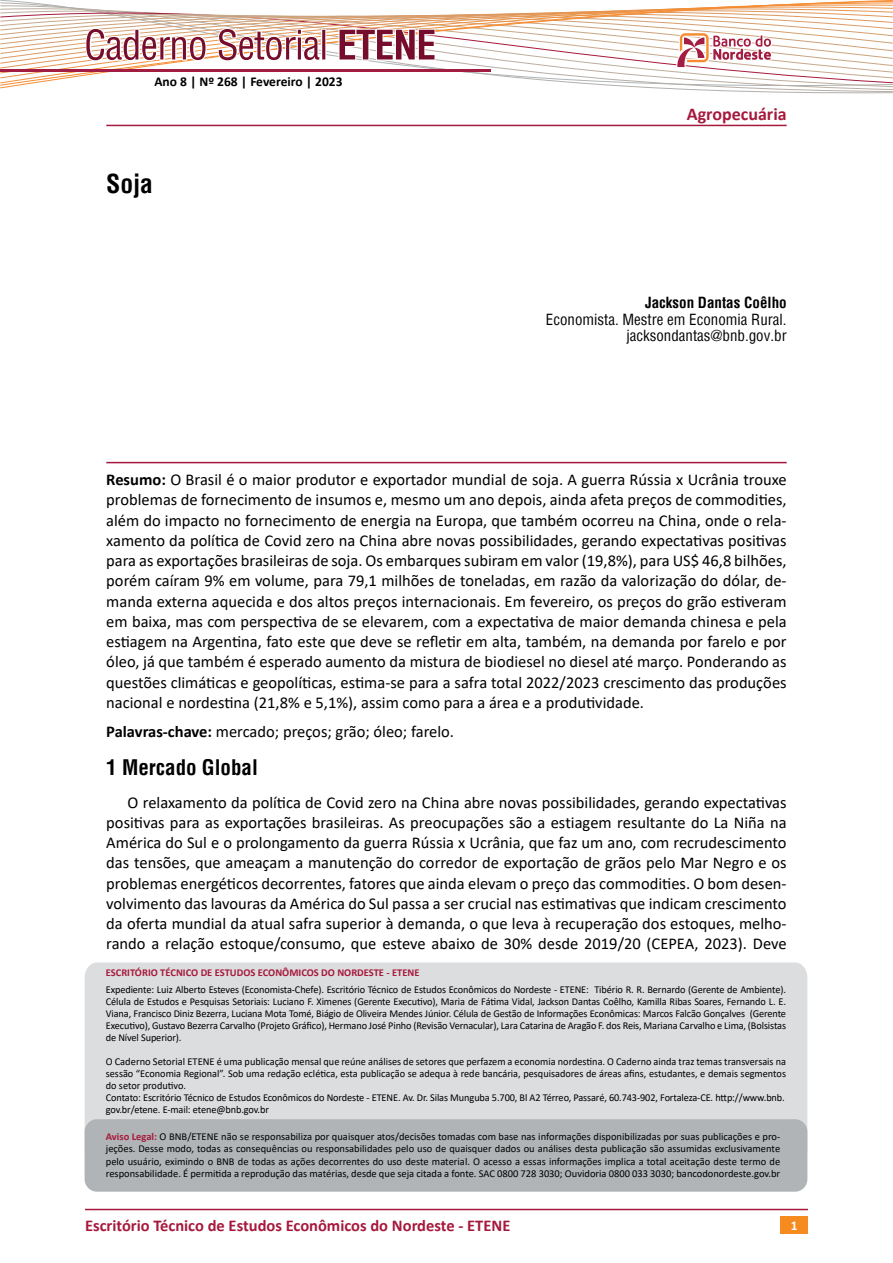
<style>
.page{position:relative;width:893px;height:1263px;background:#fff}
.page>*{position:absolute;margin:0;border:0;box-sizing:border-box;transform-origin:0 0}
.t1{font:700 condensed 25.5px "Helvetica";color:#000}
.t2{font:700 condensed 21px "Helvetica";color:#000}
.t3{font:700 18px "Calibri";color:#a6193c}
.t4{font:16.5px/20.2px "Calibri";color:#000;text-align:justify}
.t5{font:700 16.5px "Calibri";color:#a6193c}
.t6{font:condensed 15px/16.5px "Helvetica";color:#000;text-align:right}
.t7{font:700 condensed 15px "Helvetica";color:#000}
.t8{font:700 13.5px "Calibri";color:#000}
.t9{font:700 13.5px "Calibri";color:#fff}
.t10{font:10.5px/12px "Calibri";color:#000;text-align:justify}
.t11{font:700 10.5px "Calibri";color:#a6193c}
.s1{font-weight:700}
.s2{font-weight:700;color:#a6193c}
</style>
<div class="page">
<div style="left:781px;top:1216px;width:27px;height:17px;background:#f68b1f"></div>
<hr style="left:85px;top:1209px;width:723px;height:1px;background:#a6193c">
<svg style="left:0;top:0;width:893px;height:127px"></svg>
<hr style="left:0;top:70px;width:490px;height:2px;background:#a31d43">
<hr style="left:106px;top:462px;width:681px;height:1px;background:#a6193c">
<div style="left:85px;top:962px;width:722px;height:166px;background:#dcddde"></div>
<div style="left:85px;top:1119px;width:722px;height:73px;background:#b1b4b6;border-radius:12px"></div>
<hr style="left:106px;top:125px;width:681px;height:1px;background:#a6193c">
<p class="t8" style="left:154px;top:72px;width:190px">Ano 8 | Nº 268 | Fevereiro | 2023</p>
<h1 class="t1" style="left:106px;top:167px;width:48px">Soja</h1>
<p class="t3" style="left:687px;top:101px;width:101px">Agropecuária</p>
<p class="t7" style="left:645px;top:293px;width:143px">Jackson Dantas Coêlho</p>
<p class="t6" style="left:546px;top:311px;width:242px">Economista. Mestre em Economia Rural. jacksondantas@bnb.gov.br</p>
<p class="t4" style="left:106px;top:469px;width:682px"><span class="s1">Resumo:</span> O Brasil é o maior produtor e exportador mundial de soja. A guerra Rússia x Ucrânia trouxe problemas de fornecimento de insumos e, mesmo um ano depois, ainda afeta preços de commodities, além do impacto no fornecimento de energia na Europa, que também ocorreu na China, onde o rela&shy;xamento da política de Covid zero na China abre novas possibilidades, gerando expectativas positivas para as exportações brasileiras de soja. Os embarques subiram em valor (19,8%), para US$ 46,8 bilhões, porém caíram 9% em volume, para 79,1 milhões de toneladas, em razão da valorização do dólar, de&shy;manda externa aquecida e dos altos preços internacionais. Em fevereiro, os preços do grão estiveram em baixa, mas com perspectiva de se elevarem, com a expectativa de maior demanda chinesa e pela estiagem na Argentina, fato este que deve se refletir em alta, também, na demanda por farelo e por óleo, já que também é esperado aumento da mistura de biodiesel no diesel até março. Ponderando as questões climáticas e geopolíticas, estima-se para a safra total 2022/2023 crescimento das produções nacional e nordestina (21,8% e 5,1%), assim como para a área e a produtividade.</p>
<p class="t4" style="left:106px;top:720px;width:349px"><span class="s1">Palavras-chave:</span> mercado; preços; grão; óleo; farelo.</p>
<p class="t2" style="left:106px;top:754px;width:153px">1 Mercado Global</p>
<p class="t4" style="left:106px;top:792px;width:682px;text-indent:21px">O relaxamento da política de Covid zero na China abre novas possibilidades, gerando expectativas positivas para as exportações brasileiras. As preocupações são a estiagem resultante do La Niña na América do Sul e o prolongamento da guerra Rússia x Ucrânia, que faz um ano, com recrudescimento das tensões, que ameaçam a manutenção do corredor de exportação de grãos pelo Mar Negro e os problemas energéticos decorrentes, fatores que ainda elevam o preço das commodities. O bom desen&shy;volvimento das lavouras da América do Sul passa a ser crucial nas estimativas que indicam crescimento da oferta mundial da atual safra superior à demanda, o que leva à recuperação dos estoques, melho&shy;rando a relação estoque/consumo, que esteve abaixo de 30% desde 2019/20 (CEPEA, 2023). Deve</p>
<p class="t11" style="left:106px;top:965px;width:315px">ESCRITÓRIO TÉCNICO DE ESTUDOS ECONÔMICOS DO NORDESTE - ETENE</p>
<p class="t10" style="left:106px;top:983px;width:682px">Expediente: Luiz Alberto Esteves (Economista-Chefe). Escritório Técnico de Estudos Econômicos do Nordeste - ETENE: Tibério R. R. Bernardo (Gerente de Ambiente).<br>Célula de Estudos e Pesquisas Setoriais: Luciano F. Ximenes (Gerente Executivo), Maria de Fátima Vidal, Jackson Dantas Coêlho, Kamilla Ribas Soares, Fernando L. E.<br>Viana, Francisco Diniz Bezerra, Luciana Mota Tomé, Biágio de Oliveira Mendes Júnior. Célula de Gestão de Informações Econômicas: Marcos Falcão Gonçalves (Gerente Executivo), Gustavo Bezerra Carvalho (Projeto Gráfico), Hermano José Pinho (Revisão Vernacular), Lara Catarina de Aragão F. dos Reis, Mariana Carvalho e Lima, (Bolsistas de Nível Superior).</p>
<p class="t10" style="left:106px;top:1055px;width:682px;text-align:left">O Caderno Setorial ETENE é uma publicação mensal que reúne análises de setores que perfazem a economia nordestina. O Caderno ainda traz temas transversais na sessão “Economia Regional”. Sob uma redação eclética, esta publicação se adequa à rede bancária, pesquisadores de áreas afins, estudantes, e demais segmentos do setor produtivo.<br>Contato: Escritório Técnico de Estudos Econômicos do Nordeste - ETENE. Av. Dr. Silas Munguba 5.700, Bl A2 Térreo, Passaré, 60.743-902, Fortaleza-CE. http://www.bnb. gov.br/etene. E-mail: etene@bnb.gov.br</p>
<p class="t10" style="left:106px;top:1129px;width:676px;line-height:12.6px"><span class="s2">Aviso Legal:</span> O BNB/ETENE não se responsabiliza por quaisquer atos/decisões tomadas com base nas informações disponibilizadas por suas publicações e pro&shy;jeções. Desse modo, todas as consequências ou responsabilidades pelo uso de quaisquer dados ou análises desta publicação são assumidas exclusivamente pelo usuário, eximindo o BNB de todas as ações decorrentes do uso deste material. O acesso a essas informações implica a total aceitação deste termo de responsabilidade. É permitida a reprodução das matérias, desde que seja citada a fonte. SAC 0800 728 3030; Ouvidoria 0800 033 3030; bancodonordeste.gov.br</p>
<p class="t5" style="left:85px;top:1213px;width:427px">Escritório Técnico de Estudos Econômicos do Nordeste - ETENE</p>
<p class="t9" style="left:791px;top:1216px;width:8px">1</p>
</div>
